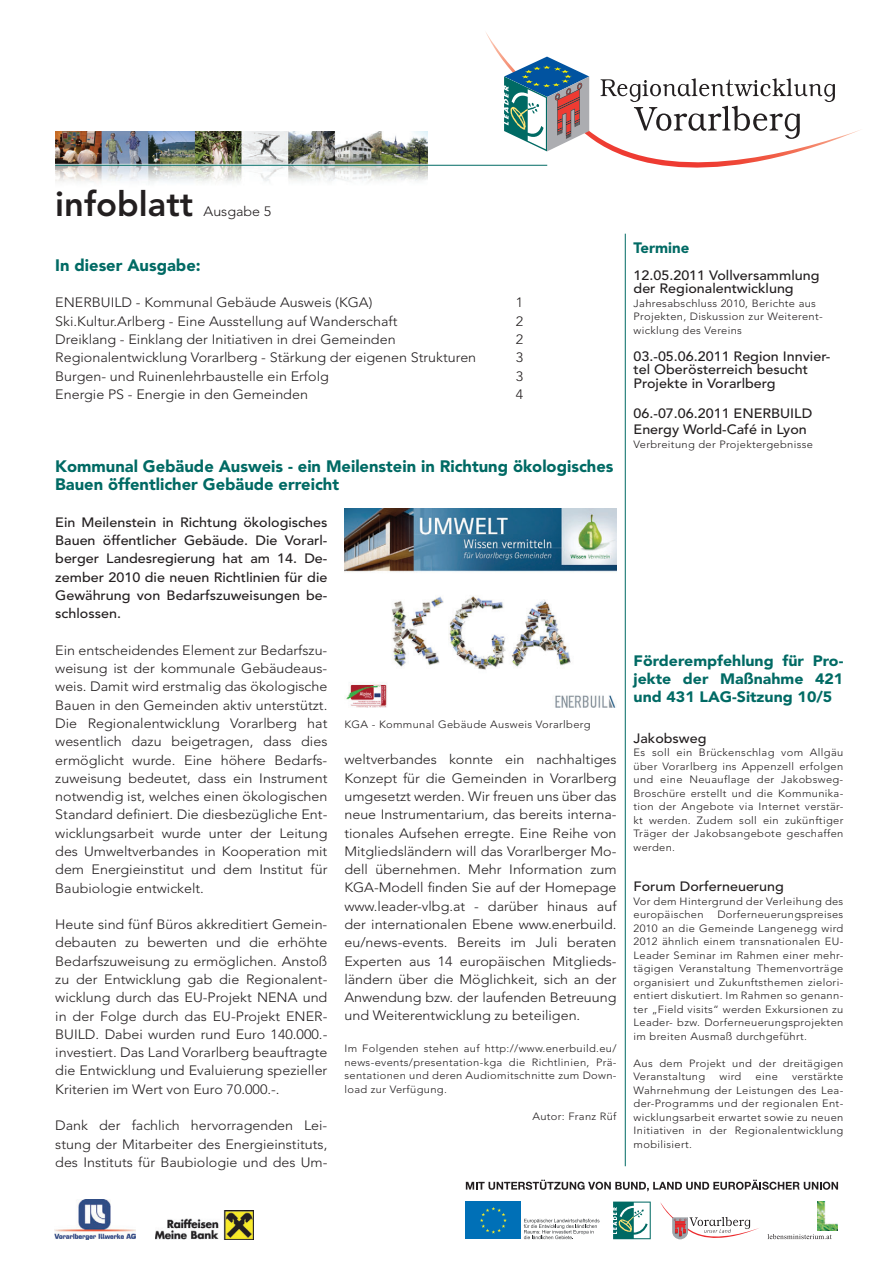
<style>
.page{position:relative;width:893px;height:1263px;background:#fff}
.page>*{position:absolute;margin:0;border:0;box-sizing:border-box;transform-origin:0 0}
.t1{font:800 34.5px "Avenir";color:#231f20}
.t2{font:900 16.5px/18.3px "Avenir";color:#006a64}
.t3{font:900 15px/18px "Avenir";color:#006a64;text-align:justify;scale:1.06 1}
.t4{font:900 15px "Avenir";color:#006a64}
.t5{font:300 13.5px/18.3px "Avenir";color:#231f20;text-align:justify;scale:1.06 1}
.t6{font:500 13.5px/18.3px "Avenir";color:#231f20;scale:1.06 1}
.t7{font:300 10.5px/13.5px "Avenir";letter-spacing:.03em;color:#231f20;text-align:justify;scale:1.06 1}
</style>
<div class="page">
<svg style="left:485px;top:33px;width:375px;height:135px"></svg>
<svg style="left:601px;top:78px;width:234px;height:61px"></svg>
<svg style="left:504px;top:57px;width:85px;height:94px"></svg>
<svg style="left:466px;top:1180px;width:372px;height:11px"></svg>
<svg style="left:524px;top:1219px;width:75px;height:20px"></svg>
<div style="left:466px;top:1201px;width:55px;height:38px;background:#0070b7"></div>
<svg style="left:480px;top:1207px;width:27px;height:26px"></svg>
<svg style="left:613px;top:1201px;width:38px;height:38px"></svg>
<svg style="left:767px;top:1234px;width:65px;height:5px"></svg>
<img style="left:818px;top:1201px;width:20px;height:29px">
<svg style="left:660px;top:1202px;width:99px;height:38px"></svg>
<hr style="left:625px;top:234px;width:1px;height:932px;background:#006a64">
<img style="left:155px;top:1210px;width:98px;height:29px">
<img style="left:54px;top:1199px;width:81px;height:40px">
<img style="left:55px;top:131px;width:372px;height:52px">
<hr style="left:55px;top:165px;width:492px;height:1px;background:#006a64">
<img style="left:344px;top:509px;width:273px;height:199px">
<h1 class="t1" style="left:55px;top:184px;width:140px">infoblatt</h1>
<p class="t5" style="left:204px;top:202px;width:66px">Ausgabe 5</p>
<p class="t2" style="left:55px;top:256px;width:147px">In dieser Ausgabe:</p>
<p class="t5" style="left:55px;top:294px;width:301px">ENERBUILD - Kommunal Gebäude Ausweis (KGA)</p>
<p class="t5" style="left:516px;top:294px;width:9px">1</p>
<p class="t5" style="left:55px;top:312px;width:324px">Ski.Kultur.Arlberg - Eine Ausstellung auf Wanderschaft</p>
<p class="t5" style="left:516px;top:312px;width:9px">2</p>
<p class="t5" style="left:55px;top:330px;width:323px">Dreiklang - Einklang der Initiativen in drei Gemeinden</p>
<p class="t5" style="left:516px;top:330px;width:9px">2</p>
<p class="t5" style="left:55px;top:348px;width:399px">Regionalentwicklung Vorarlberg - Stärkung der eigenen Strukturen</p>
<p class="t5" style="left:516px;top:348px;width:9px">3</p>
<p class="t5" style="left:55px;top:367px;width:260px">Burgen- und Ruinenlehrbaustelle ein Erfolg</p>
<p class="t5" style="left:516px;top:367px;width:9px">3</p>
<p class="t5" style="left:55px;top:385px;width:240px">Energie PS - Energie in den Gemeinden</p>
<p class="t5" style="left:516px;top:385px;width:9px">4</p>
<p class="t2" style="left:55px;top:457px;width:560px">Kommunal Gebäude Ausweis - ein Meilenstein in Richtung ökologisches<br>Bauen öffentlicher Gebäude erreicht</p>
<p class="t6" style="left:55px;top:513px;width:258px;text-align:justify">Ein Meilenstein in Richtung ökologisches Bauen öffentlicher Gebäude. Die Vorarl&shy;berger Landesregierung hat am 14. De&shy;zember 2010 die neuen Richtlinien für die Gewährung von Bedarfszuweisungen be&shy;schlossen.</p>
<p class="t5" style="left:55px;top:641px;width:258px">Ein entscheidendes Element zur Bedarfszu&shy;weisung ist der kommunale Gebäudeaus&shy;weis. Damit wird erstmalig das ökologische Bauen in den Gemeinden aktiv unterstützt.<br>Die Regionalentwicklung Vorarlberg hat wesentlich dazu beigetragen, dass dies ermöglicht wurde. Eine höhere Bedarfs&shy;zuweisung bedeutet, dass ein Instrument notwendig ist, welches einen ökologischen Standard definiert. Die diesbezügliche Ent&shy;wicklungsarbeit wurde unter der Leitung des Umweltverbandes in Kooperation mit dem Energieinstitut und dem Institut für Baubiologie entwickelt.</p>
<p class="t5" style="left:55px;top:915px;width:258px">Heute sind fünf Büros akkreditiert Gemein&shy;debauten zu bewerten und die erhöhte Bedarfszuweisung zu ermöglichen. Anstoß zu der Entwicklung gab die Regionalent&shy;wicklung durch das EU-Projekt NENA und in der Folge durch das EU-Projekt ENER-BUILD. Dabei wurden rund Euro 140.000.- investiert. Das Land Vorarlberg beauftragte die Entwicklung und Evaluierung spezieller Kriterien im Wert von Euro 70.000.-.</p>
<p class="t5" style="left:55px;top:1116px;width:258px">Dank der fachlich hervorragenden Lei&shy;stung der Mitarbeiter des Energieinstituts, des Instituts für Baubiologie und des Um-</p>
<p class="t7" style="left:344px;top:717px;width:234px">KGA - Kommunal Gebäude Ausweis Vorarlberg</p>
<p class="t5" style="left:344px;top:751px;width:258px">weltverbandes konnte ein nachhaltiges Konzept für die Gemeinden in Vorarlberg umgesetzt werden. Wir freuen uns über das neue Instrumentarium, das bereits interna&shy;tionales Aufsehen erregte. Eine Reihe von Mitgliedsländern will das Vorarlberger Mo&shy;dell übernehmen. Mehr Information zum KGA-Modell finden Sie auf der Homepage www.leader-vlbg.at - darüber hinaus auf der internationalen Ebene www.enerbuild. eu/news-events. Bereits im Juli beraten Experten aus 14 europäischen Mitglieds&shy;ländern über die Möglichkeit, sich an der Anwendung bzw. der laufenden Betreuung und Weiterentwicklung zu beteiligen.</p>
<p class="t7" style="left:344px;top:1042px;width:258px">Im Folgenden stehen auf http://www.enerbuild.eu/ news-events/presentation-kga die Richtlinien, Prä&shy;sentationen und deren Audiomitschnitte zum Down&shy;load zur Verfügung.</p>
<p class="t7" style="left:532px;top:1109px;width:81px">Autor: Franz Rüf</p>
<p class="t4" style="left:634px;top:238px;width:57px">Termine</p>
<p class="t6" style="left:634px;top:268px;width:177px;line-height:13.5px">12.05.2011 Vollversammlung der Regionalentwicklung</p>
<p class="t7" style="left:634px;top:296px;width:180px;text-align:left">Jahresabschluss 2010, Berichte aus<br>Projekten, Diskussion zur Weiterent&shy;wicklung des Vereins</p>
<p class="t6" style="left:634px;top:349px;width:187px;line-height:13.5px">03.-05.06.2011 Region Innvier&shy;tel Oberösterreich besucht<br>Projekte in Vorarlberg</p>
<p class="t6" style="left:634px;top:405px;width:170px;line-height:16.5px">06.-07.06.2011 ENERBUILD<br>Energy World-Café in Lyon</p>
<p class="t7" style="left:634px;top:437px;width:171px">Verbreitung der Projektergebnisse</p>
<p class="t3" style="left:634px;top:652px;width:199px">Förderempfehlung für Pro&shy;jekte der Maßnahme 421 und 431 LAG-Sitzung 10/5</p>
<p class="t6" style="left:634px;top:729px;width:70px">Jakobsweg</p>
<p class="t7" style="left:634px;top:746px;width:199px">Es soll ein Brückenschlag vom Allgäu über Vorarlberg ins Appenzell erfolgen und eine Neuauflage der Jakobsweg-Broschüre erstellt und die Kommunika&shy;tion der Angebote via Internet verstär&shy;kt werden. Zudem soll ein zukünftiger Träger der Jakobsangebote geschaffen werden.</p>
<p class="t6" style="left:634px;top:878px;width:143px">Forum Dorferneuerung</p>
<p class="t7" style="left:634px;top:894px;width:199px">Vor dem Hintergrund der Verleihung des europäischen</p>
<p class="t7" style="left:634px;top:908px;width:199px;text-indent:84px">Dorferneuerungspreises 2010 an die Gemeinde Langenegg wird 2012 ähnlich einem transnationalen EU-Leader Seminar im Rahmen einer mehr&shy;tägigen Veranstaltung Themenvorträge organisiert und Zukunftsthemen zielori&shy;entiert diskutiert. Im Rahmen so genann&shy;ter „Field visits“ werden Exkursionen zu Leader- bzw. Dorferneuerungsprojekten im breiten Ausmaß durchgeführt.</p>
<p class="t7" style="left:634px;top:1056px;width:199px">Aus dem Projekt und der dreitägigen<br>Veranstaltung</p>
<p class="t7" style="left:634px;top:1070px;width:199px;text-indent:159px">verstärkte Wahrnehmung der Leistungen des Lea&shy;der-Programms und der regionalen Ent&shy;wicklungsarbeit erwartet sowie zu neuen Initiativen in der Regionalentwicklung mobilisiert.</p>
<p class="t7" style="left:719px;top:1070px;width:22px">wird</p>
<p class="t7" style="left:756px;top:1070px;width:22px">eine</p>
</div>
